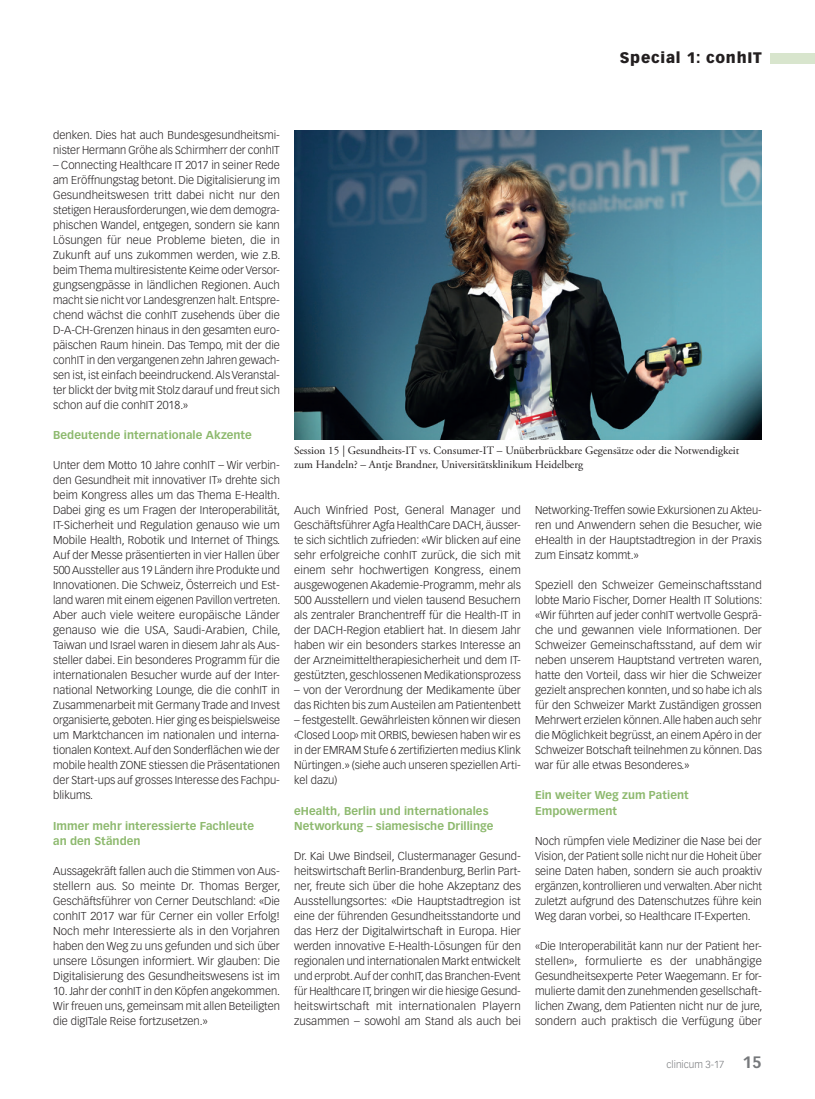
<style>
.page{position:relative;width:815px;height:1099px;background:#fff}
.page>*{position:absolute;margin:0;border:0;box-sizing:border-box;transform-origin:0 0}
.t1{font:900 15px "Vectora LT Std";letter-spacing:.05em;color:#231f20}
.t2{font:300 11.25px/15px "Vectora LT Std";color:#231f20;text-align:justify}
.t3{font:700 11.25px/15px "Vectora LT Std";letter-spacing:.005em;color:#8db96e}
.t4{font:11.25px/13.5px "Adobe Garamond Pro";color:#231f20}
.t5{font:300 10px "Vectora LT Std";color:#76787b}
.s1{font-weight:700;font-size:16.25px}
</style>
<div class="page">
<div style="left:770px;top:53px;width:45px;height:10px;background:#d8e5cd"></div>
<img style="left:294px;top:130px;width:468px;height:309px">
<h1 class="t1" style="left:620px;top:49px;width:144px">Special 1: conhIT</h1>
<p class="t2" style="left:53px;top:128px;width:228px">denken. Dies hat auch Bundesgesundheitsmi&shy;nister Hermann Gröhe als Schirmherr der conhIT</p>
<p class="t2" style="left:53px;top:158px;width:229px">– Connecting Healthcare IT 2017 in seiner Rede am Eröffnungstag betont. Die Digitalisierung im Gesundheitswesen tritt dabei nicht nur den stetigen Herausforderungen, wie dem demogra&shy;phischen Wandel, entgegen, sondern sie kann Lösungen für neue Probleme bieten, die in Zukunft auf uns zukommen werden, wie z.B. beim Thema multiresistente Keime oder Versor&shy;gungsengpässe in ländlichen Regionen. Auch macht sie nicht vor Landesgrenzen halt. Entspre&shy;chend wächst die conhIT zusehends über die D-A-CH-Grenzen hinaus in den gesamten euro&shy;päischen Raum hinein. Das Tempo, mit der die conhIT in den vergangenen zehn Jahren gewach&shy;sen ist, ist einfach beeindruckend. Als Veranstal&shy;ter blickt der bvitg mit Stolz darauf und freut sich schon auf die conhIT 2018.»</p>
<p class="t3" style="left:53px;top:428px;width:200px">Bedeutende internationale Akzente</p>
<p class="t2" style="left:53px;top:458px;width:229px;text-align:left">Unter dem Motto 10 Jahre conhIT – Wir verbin&shy;den Gesundheit mit innovativer IT» drehte sich beim Kongress alles um das Thema E-Health.<br>Dabei ging es um Fragen der Interoperabilität, IT-Sicherheit und Regulation genauso wie um Mobile Health, Robotik und Internet of Things.<br>Auf der Messe präsentierten in vier Hallen über 500 Aussteller aus 19 Ländern ihre Produkte und Innovationen. Die Schweiz, Österreich und Est&shy;land waren mit einem eigenen Pavillon vertreten.<br>Aber auch viele weitere europäische Länder genauso wie die USA, Saudi-Arabien, Chile, Taiwan und Israel waren in diesem Jahr als Aus&shy;steller dabei. Ein besonderes Programm für die internationalen Besucher wurde auf der Inter&shy;national Networking Lounge, die die conhIT in Zusammenarbeit mit Germany Trade and Invest organisierte, geboten. Hier ging es beispielsweise um Marktchancen im nationalen und interna&shy;tionalen Kontext. Auf den Sonderflächen wie der mobile health ZONE stiessen die Präsentationen der Start-ups auf grosses Interesse des Fachpu&shy;blikums.</p>
<p class="t3" style="left:53px;top:818px;width:202px">Immer mehr interessierte Fachleute an den Ständen</p>
<p class="t2" style="left:53px;top:863px;width:229px">Aussagekräft fallen auch die Stimmen von Aus&shy;stellern aus. So meinte Dr. Thomas Berger, Geschäftsführer von Cerner Deutschland: «Die conhIT 2017 war für Cerner ein voller Erfolg!<br>Noch mehr Interessierte als in den Vorjahren haben den Weg zu uns gefunden und sich über unsere Lösungen informiert. Wir glauben: Die Digitalisierung des Gesundheitswesens ist im</p>
<p class="t2" style="left:53px;top:983px;width:229px">10. Jahr der conhIT in den Köpfen angekommen.<br>Wir freuen uns, gemeinsam mit allen Beteiligten die digITale Reise fortzusetzen.»</p>
<p class="t4" style="left:294px;top:444px;width:447px">Session 15 | Gesundheits-IT vs. Consumer-IT – Unüberbrückbare Gegensätze oder die Notwendigkeit zum Handeln? – Antje Brandner, Universitätsklinikum Heidelberg</p>
<p class="t2" style="left:294px;top:503px;width:228px">Auch Winfried Post, General Manager und Geschäftsführer Agfa HealthCare DACH, äusser&shy;te sich sichtlich zufrieden: «Wir blicken auf eine sehr erfolgreiche conhIT zurück, die sich mit einem sehr hochwertigen Kongress, einem ausgewogenen Akademie-Programm, mehr als 500 Ausstellern und vielen tausend Besuchern als zentraler Branchentreff für die Health-IT in der DACH-Region etabliert hat. In diesem Jahr haben wir ein besonders starkes Interesse an der Arzneimitteltherapiesicherheit und dem IT&shy;gestützten, geschlossenen Medikationsprozess</p>
<p class="t2" style="left:294px;top:683px;width:228px">– von der Verordnung der Medikamente über das Richten bis zum Austeilen am Patientenbett</p>
<p class="t2" style="left:294px;top:713px;width:228px">– festgestellt. Gewährleisten können wir diesen ‹Closed Loop› mit ORBIS, bewiesen haben wir es in der EMRAM Stufe 6 zertifizierten medius Klink Nürtingen.» (siehe auch unseren speziellen Arti&shy;kel dazu)</p>
<p class="t3" style="left:294px;top:803px;width:201px">eHealth, Berlin und internationales<br>Networkung – siamesische Drillinge</p>
<p class="t2" style="left:294px;top:848px;width:228px">Dr. Kai Uwe Bindseil, Clustermanager Gesund&shy;heitswirtschaft Berlin-Brandenburg, Berlin Part&shy;ner, freute sich über die hohe Akzeptanz des Ausstellungsortes: «Die Hauptstadtregion ist eine der führenden Gesundheitsstandorte und das Herz der Digitalwirtschaft in Europa. Hier werden innovative E-Health-Lösungen für den regionalen und internationalen Markt entwickelt und erprobt. Auf der conhIT, das Branchen-Event für Healthcare IT, bringen wir die hiesige Gesund&shy;heitswirtschaft mit internationalen Playern zusammen – sowohl am Stand als auch bei</p>
<p class="t2" style="left:535px;top:503px;width:228px">Networking-Treffen sowie Exkursionen zu Akteu&shy;ren und Anwendern sehen die Besucher, wie eHealth in der Hauptstadtregion in der Praxis zum Einsatz kommt.»</p>
<p class="t2" style="left:535px;top:578px;width:229px">Speziell den Schweizer Gemeinschaftsstand lobte Mario Fischer, Dorner Health IT Solutions: «Wir führten auf jeder conhIT wertvolle Gesprä&shy;che und gewannen viele Informationen. Der Schweizer Gemeinschaftsstand, auf dem wir neben unserem Hauptstand vertreten waren, hatte den Vorteil, dass wir hier die Schweizer gezielt ansprechen konnten, und so habe ich als für den Schweizer Markt Zuständigen grossen Mehrwert erzielen können. Alle haben auch sehr die Möglichkeit begrüsst, an einem Apéro in der Schweizer Botschaft teilnehmen zu können. Das war für alle etwas Besonderes.»</p>
<p class="t3" style="left:535px;top:788px;width:155px">Ein weiter Weg zum Patient<br>Empowerment</p>
<p class="t2" style="left:535px;top:833px;width:228px">Noch rümpfen viele Mediziner die Nase bei der Vision, der Patient solle nicht nur die Hoheit über seine Daten haben, sondern sie auch proaktiv ergänzen, kontrollieren und verwalten. Aber nicht zuletzt aufgrund des Datenschutzes führe kein Weg daran vorbei, so Healthcare IT-Experten.</p>
<p class="t2" style="left:535px;top:938px;width:229px">«Die Interoperabilität kann nur der Patient her&shy;stellen», formulierte es der unabhängige Gesundheitsexperte Peter Waegemann. Er for&shy;mulierte damit den zunehmenden gesellschaft&shy;lichen Zwang, dem Patienten nicht nur de jure, sondern auch praktisch die Verfügung über</p>
<p class="t5" style="left:667px;top:1058px;width:97px">clinicum 3-17 <span class="s1">15</span></p>
</div>
